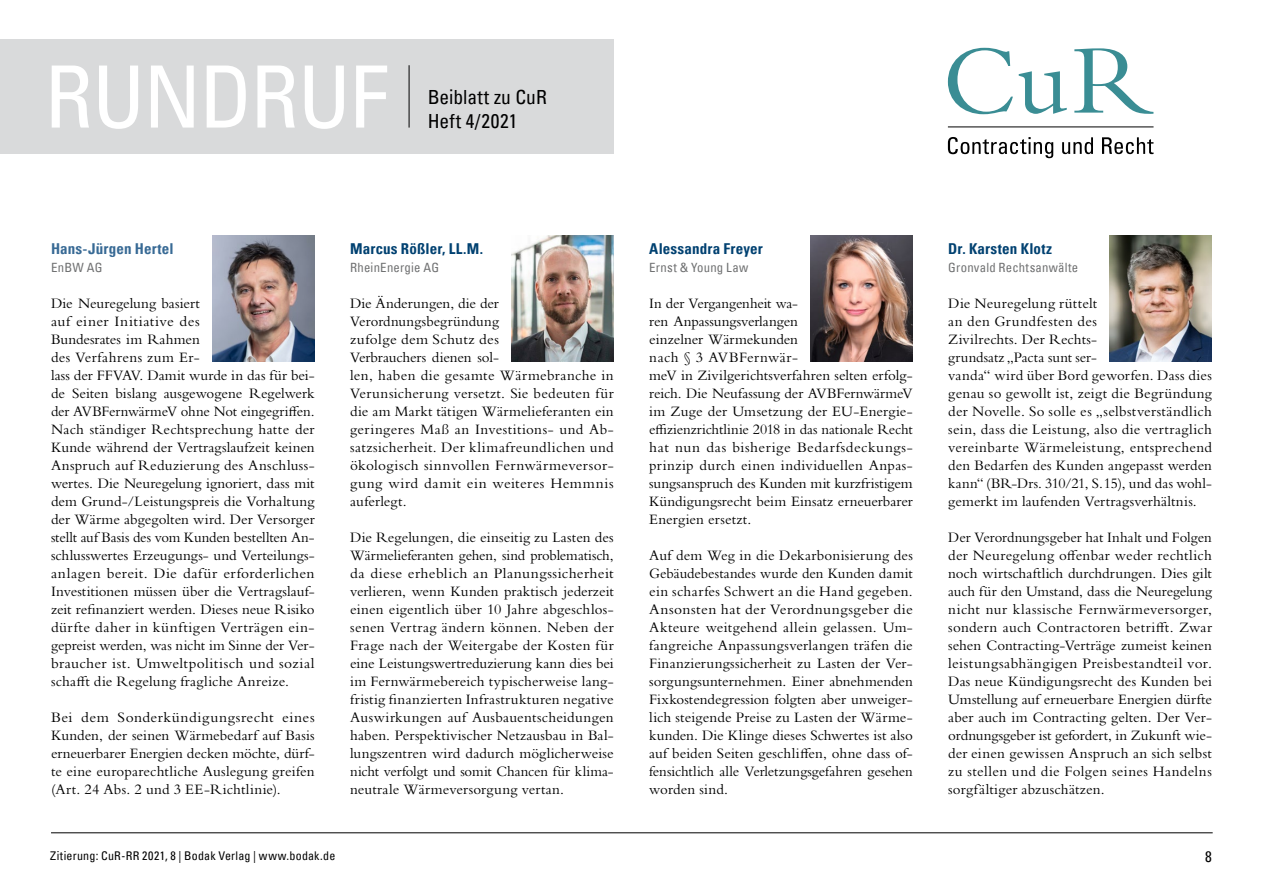
<style>
.page{position:relative;width:1263px;height:893px;background:#fff}
.page>*{position:absolute;margin:0;border:0;box-sizing:border-box;transform-origin:0 0}
.t1{font:condensed 86.25px "Univers";letter-spacing:-.015em;color:#fff}
.t2{font:condensed 19.5px/23.4px "Univers";letter-spacing:.005em;color:#000}
.t3{font:15px/18px "Bembo Std";letter-spacing:.015em;color:#000}
.t4{font:700 condensed 15px "Univers";letter-spacing:.015em;color:#004171}
.t5{font:700 condensed 15px "Univers";letter-spacing:.01em;color:#386a95}
.t6{font:condensed 15px "Univers";color:#000}
.t7{font:condensed 12.75px "Univers";letter-spacing:.02em;color:#707172}
.t8{font:condensed 12px "Univers";letter-spacing:.02em;color:#000}
</style>
<div class="page">
<div style="left:0;top:39px;width:614px;height:115px;background:#d9dadb"></div>
<hr style="left:409px;top:65px;width:1px;height:63px;background:#000">
<hr style="left:948px;top:127px;width:205px;height:1px;background:#000">
<svg style="left:948px;top:137px;width:105px;height:21px"></svg>
<svg style="left:1062px;top:137px;width:31px;height:17px"></svg>
<svg style="left:1102px;top:137px;width:51px;height:17px"></svg>
<svg style="left:948px;top:48px;width:65px;height:66px"></svg>
<svg style="left:1019px;top:71px;width:48px;height:43px"></svg>
<svg style="left:1074px;top:48px;width:79px;height:66px"></svg>
<hr style="left:51px;top:832px;width:1162px;height:1px;background:#000">
<img style="left:512px;top:236px;width:102px;height:126px">
<img style="left:213px;top:236px;width:102px;height:126px">
<img style="left:811px;top:236px;width:102px;height:126px">
<img style="left:1110px;top:236px;width:102px;height:126px">
<h1 class="t1" style="left:45px;top:41px;width:345px">RUNDRUF</h1>
<h2 class="t2" style="left:428px;top:85px;width:121px">Beiblatt zu CuR<br>Heft 4/2021</h2>
<p class="t5" style="left:51px;top:239px;width:124px">Hans-Jürgen Hertel</p>
<p class="t7" style="left:51px;top:259px;width:53px">EnBW AG</p>
<p class="t3" style="left:51px;top:294px;width:265px">Die Neuregelung basiert<br>auf einer Initiative des<br>Bundesrates im Rahmen<br>des Verfahrens zum Er-<br>lass der FFVAV. Damit wurde in das für bei&shy;de Seiten bislang ausgewogene Regelwerk der AVBFernwärmeV ohne Not eingegriffen.<br>Nach ständiger Rechtsprechung hatte der Kunde während der Vertragslaufzeit keinen Anspruch auf Reduzierung des Anschluss&shy;wertes. Die Neuregelung ignoriert, dass mit dem Grund-/Leistungspreis die Vorhaltung der Wärme abgegolten wird. Der Versorger stellt auf Basis des vom Kunden bestellten An&shy;schlusswertes Erzeugungs- und Verteilungs&shy;anlagen bereit. Die dafür erforderlichen Investitionen müssen über die Vertragslauf&shy;zeit refinanziert werden. Dieses neue Risiko dürfte daher in künftigen Verträgen ein&shy;gepreist werden, was nicht im Sinne der Ver&shy;braucher ist. Umweltpolitisch und sozial schafft die Regelung fragliche Anreize.</p>
<p class="t3" style="left:51px;top:708px;width:265px;text-align:justify">Bei dem Sonderkündigungsrecht eines Kunden, der seinen Wärmebedarf auf Basis erneuerbarer Energien decken möchte, dürf&shy;te eine europarechtliche Auslegung greifen (Art. 24 Abs. 2 und 3 EE-Richtlinie).</p>
<p class="t4" style="left:350px;top:239px;width:134px">Marcus Rößler, LL.M.</p>
<p class="t7" style="left:350px;top:259px;width:91px">RheinEnergie AG</p>
<p class="t3" style="left:350px;top:294px;width:265px">Die Änderungen, die der Verordnungsbegründung<br>zufolge dem Schutz des<br>Verbrauchers dienen sol-<br>len, haben die gesamte Wärmebranche in Verunsicherung versetzt. Sie bedeuten für die am Markt tätigen Wärmelieferanten ein geringeres Maß an Investitions- und Ab&shy;satzsicherheit. Der klimafreundlichen und ökologisch sinnvollen Fernwärmeversor&shy;gung wird damit ein weiteres Hemmnis auferlegt.</p>
<p class="t3" style="left:350px;top:528px;width:265px;text-align:justify">Die Regelungen, die einseitig zu Lasten des Wärmelieferanten gehen, sind problematisch, da diese erheblich an Planungssicherheit verlieren, wenn Kunden praktisch jederzeit einen eigentlich über 10 Jahre abgeschlos&shy;senen Vertrag ändern können. Neben der Frage nach der Weitergabe der Kosten für eine Leistungswertreduzierung kann dies bei im Fernwärmebereich typischerweise lang&shy;fristig finanzierten Infrastrukturen negative Auswirkungen auf Ausbauentscheidungen haben. Perspektivischer Netzausbau in Bal&shy;lungszentren wird dadurch möglicherweise nicht verfolgt und somit Chancen für klima&shy;neutrale Wärmeversorgung vertan.</p>
<p class="t4" style="left:649px;top:239px;width:115px">Alessandra Freyer</p>
<p class="t7" style="left:649px;top:259px;width:100px">Ernst &amp; Young Law</p>
<p class="t3" style="left:649px;top:294px;width:265px">In der Vergangenheit wa-<br>ren Anpassungsverlangen<br>einzelner Wärmekunden<br>nach § 3 AVBFernwär-<br>meV in Zivilgerichtsverfahren selten erfolg&shy;reich. Die Neufassung der AVBFernwärmeV im Zuge der Umsetzung der EU-Energie&shy;effizienzrichtlinie 2018 in das nationale Recht hat nun das bisherige Bedarfsdeckungs&shy;prinzip durch einen individuellen Anpas&shy;sungsanspruch des Kunden mit kurzfristigem Kündigungsrecht beim Einsatz erneuerbarer Energien ersetzt.</p>
<p class="t3" style="left:649px;top:546px;width:265px;text-align:justify">Auf dem Weg in die Dekarbonisierung des Gebäudebestandes wurde den Kunden damit ein scharfes Schwert an die Hand gegeben.<br>Ansonsten hat der Verordnungsgeber die Akteure weitgehend allein gelassen. Um&shy;fangreiche Anpassungsverlangen träfen die Finanzierungssicherheit zu Lasten der Ver&shy;sorgungsunternehmen. Einer abnehmenden Fixkostendegression folgten aber unweiger&shy;lich steigende Preise zu Lasten der Wärme&shy;kunden. Die Klinge dieses Schwertes ist also auf beiden Seiten geschliffen, ohne dass of&shy;fensichtlich alle Verletzungsgefahren gesehen worden sind.</p>
<p class="t4" style="left:948px;top:239px;width:105px">Dr. Karsten Klotz</p>
<p class="t7" style="left:948px;top:259px;width:131px">Gronvald Rechtsanwälte</p>
<p class="t3" style="left:948px;top:294px;width:265px">Die Neuregelung rüttelt<br>an den Grundfesten des<br>Zivilrechts. Der Rechts-<br>grundsatz „Pacta sunt ser-<br>vanda“ wird über Bord geworfen. Dass dies genau so gewollt ist, zeigt die Begründung der Novelle. So solle es „selbstverständlich sein, dass die Leistung, also die vertraglich vereinbarte Wärmeleistung, entsprechend den Bedarfen des Kunden angepasst werden kann“ (BR-Drs. 310/21, S. 15), und das wohl&shy;gemerkt im laufenden Vertragsverhältnis.</p>
<p class="t3" style="left:948px;top:528px;width:265px;text-align:justify">Der Verordnungsgeber hat Inhalt und Folgen der Neuregelung offenbar weder rechtlich noch wirtschaftlich durchdrungen. Dies gilt auch für den Umstand, dass die Neuregelung nicht nur klassische Fernwärmeversorger, sondern auch Contractoren betrifft. Zwar sehen Contracting-Verträge zumeist keinen leistungsabhängigen Preisbestandteil vor.<br>Das neue Kündigungsrecht des Kunden bei Umstellung auf erneuerbare Energien dürfte aber auch im Contracting gelten. Der Ver&shy;ordnungsgeber ist gefordert, in Zukunft wie&shy;der einen gewissen Anspruch an sich selbst zu stellen und die Folgen seines Handelns sorgfältiger abzuschätzen.</p>
<p class="t8" style="left:50px;top:847px;width:287px">Zitierung: CuR-RR 2021, 8 | Bodak Verlag | www.bodak.de</p>
<p class="t6" style="left:1205px;top:846px;width:8px">8</p>
</div>
